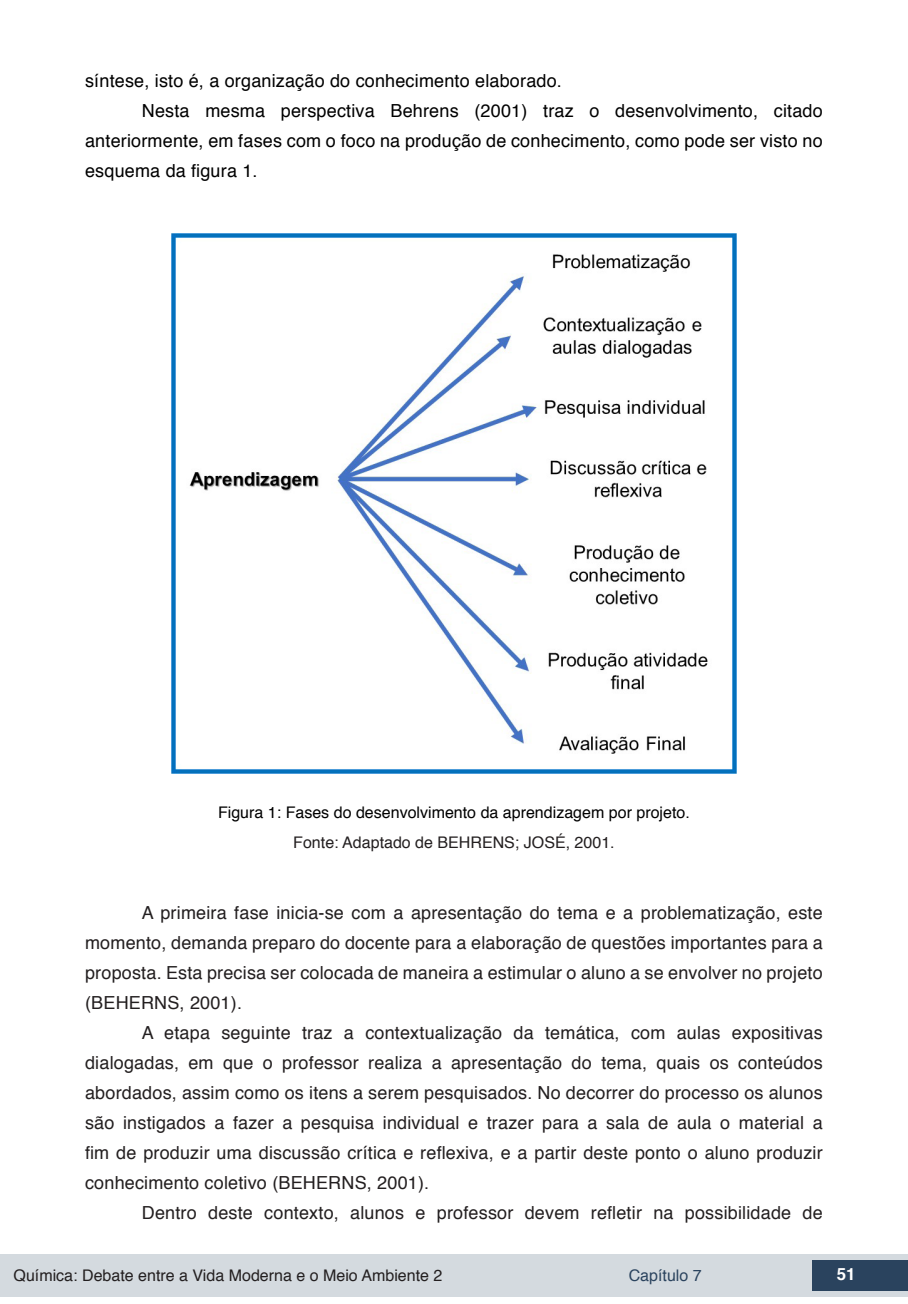
<style>
.page{position:relative;width:908px;height:1304px;background:#fff}
.page>*{position:absolute;margin:0;border:0;box-sizing:border-box;transform-origin:0 0}
.t1{font:18px/30px "Helvetica";letter-spacing:.01em;color:#231f20;text-align:justify}
.t2{font:18px "Helvetica";letter-spacing:.01em;color:#000}
.t3{font:700 16.8px "Helvetica";color:#fff}
.t4{font:16px "Helvetica";color:#231f20}
.t5{font:16px "Helvetica";color:#000}
.t6{font:16px "Helvetica";color:#2a435e}
</style>
<div class="page">
<div style="left:0;top:1254px;width:906px;height:43px;background:#d4dadf"></div>
<div style="left:812px;top:1261px;width:95px;height:30px;background:#2a435e"></div>
<img style="left:171px;top:234px;width:565px;height:540px">
<p class="t2" style="left:85px;top:67px;width:478px">síntese, isto é, a organização do conhecimento elaborado.</p>
<p class="t2" style="left:142px;top:97px;width:682px">Nesta mesma perspectiva Behrens (2001) traz o desenvolvimento, citado</p>
<p class="t2" style="left:85px;top:127px;width:738px">anteriormente, em fases com o foco na produção de conhecimento, como pode ser visto no</p>
<p class="t2" style="left:85px;top:157px;width:174px">esquema da figura 1.</p>
<p class="t5" style="left:218px;top:801px;width:473px">Figura 1: Fases do desenvolvimento da aprendizagem por projeto.</p>
<p class="t4" style="left:293px;top:830px;width:323px">Fonte: Adaptado de BEHRENS; JOSÉ, 2001.</p>
<p class="t1" style="left:85px;top:898px;width:738px;text-indent:57px">A primeira fase inicia-se com a apresentação do tema e a problematização, este momento, demanda preparo do docente para a elaboração de questões importantes para a proposta. Esta precisa ser colocada de maneira a estimular o aluno a se envolver no projeto (BEHERNS, 2001).</p>
<p class="t1" style="left:85px;top:1018px;width:738px;text-indent:57px">A etapa seguinte traz a contextualização da temática, com aulas expositivas dialogadas, em que o professor realiza a apresentação do tema, quais os conteúdos abordados, assim como os itens a serem pesquisados. No decorrer do processo os alunos são instigados a fazer a pesquisa individual e trazer para a sala de aula o material a fim de produzir uma discussão crítica e reflexiva, e a partir deste ponto o aluno produzir conhecimento coletivo (BEHERNS, 2001).</p>
<p class="t1" style="left:142px;top:1198px;width:682px">Dentro deste contexto, alunos e professor devem refletir na possibilidade de</p>
<p class="t4" style="left:14px;top:1263px;width:430px">Química: Debate entre a Vida Moderna e o Meio Ambiente 2</p>
<p class="t6" style="left:628px;top:1263px;width:74px">Capítulo 7</p>
<p class="t3" style="left:836px;top:1261px;width:20px">51</p>
</div>
